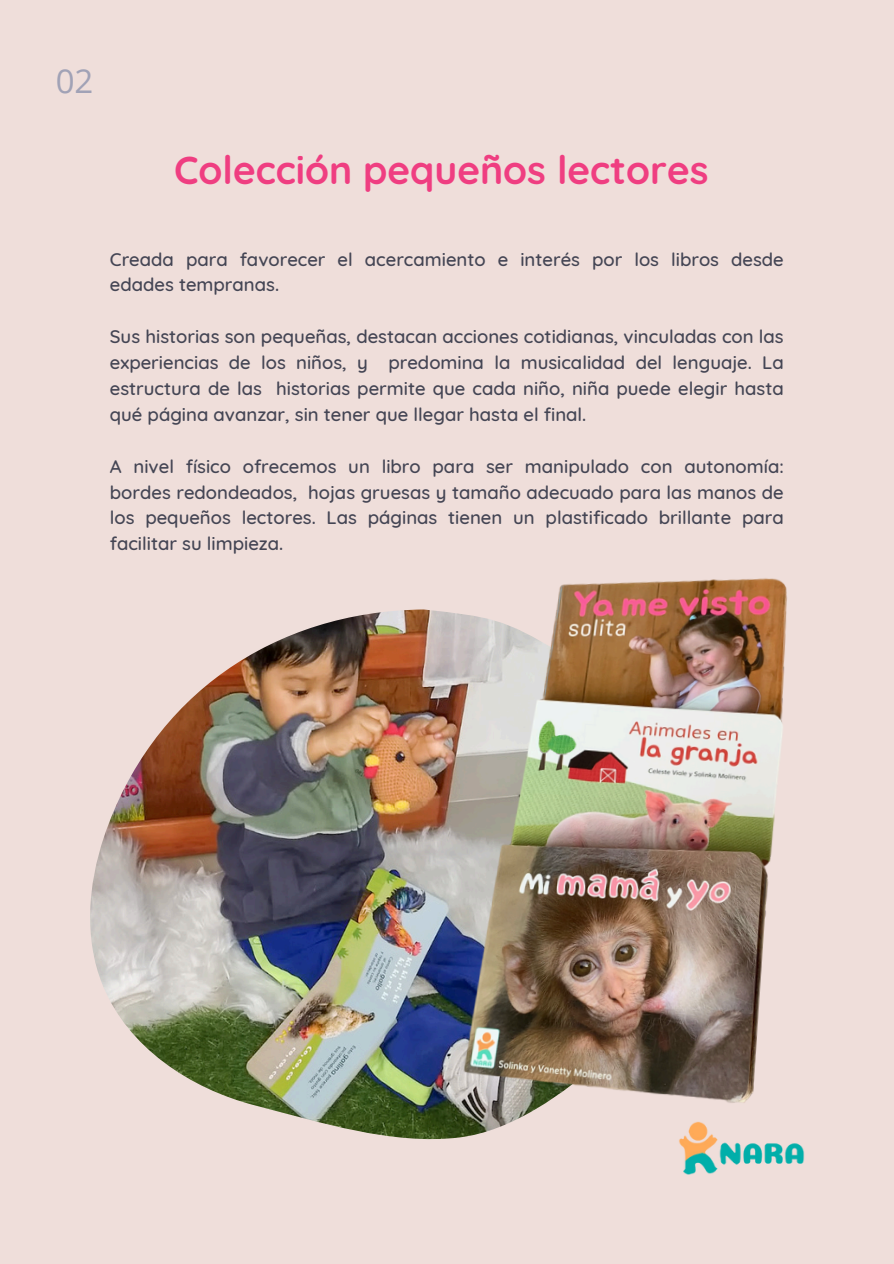
<style>
.page{position:relative;width:894px;height:1264px;background:#fff}
.page>*{position:absolute;margin:0;border:0;box-sizing:border-box;transform-origin:0 0}
.t1{font:700 39px "Quicksand";color:#ef3e81}
.t2{font:33px "Open Sans";color:#a1a2b6}
.t3{font:500 18.45px/25.8px "Quicksand";color:#444554;text-align:justify}
</style>
<div class="page">
<div style="left:0;top:0;width:893px;height:1263px;background:#efdeda"></div>
<img style="left:90px;top:609px;width:441px;height:530px">
<img style="left:456px;top:578px;width:331px;height:534px">
<img style="left:679px;top:1121px;width:124px;height:52px">
<p class="t2" style="left:56px;top:57px;width:39px">02</p>
<h1 class="t1" style="left:174px;top:145px;width:535px">Colección pequeños lectores</h1>
<p class="t3" style="left:110px;top:246px;width:675px">Creada para favorecer el acercamiento e interés por los libros desde edades tempranas.</p>
<p class="t3" style="left:110px;top:323px;width:675px">Sus historias son pequeñas, destacan acciones cotidianas, vinculadas con las experiencias de los niños, y predomina la musicalidad del lenguaje. La estructura de las historias permite que cada niño, niña puede elegir hasta qué página avanzar, sin tener que llegar hasta el final.</p>
<p class="t3" style="left:110px;top:453px;width:675px">A nivel físico ofrecemos un libro para ser manipulado con autonomía: bordes redondeados, hojas gruesas y tamaño adecuado para las manos de los pequeños lectores. Las páginas tienen un plastificado brillante para facilitar su limpieza.</p>
</div>
